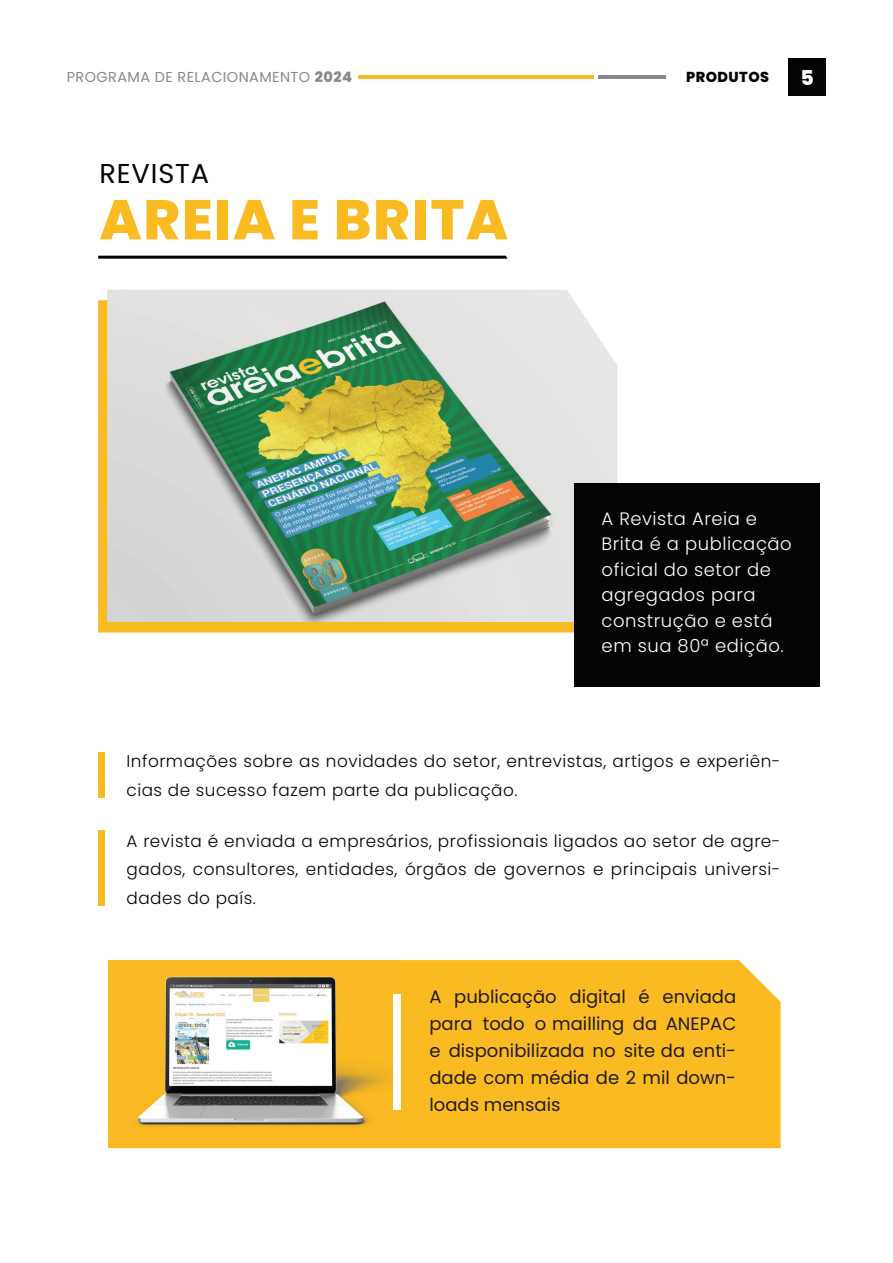
<style>
.page{position:relative;width:893px;height:1263px;background:#fff}
.page>*{position:absolute;margin:0;border:0;box-sizing:border-box;transform-origin:0 0}
.t1{font:800 55.8px "Poppins";letter-spacing:.03em;color:#faba22}
.t2{font:27.3px "Poppins";letter-spacing:.03em;color:#040503}
.t3{font:800 20.4px "Poppins";color:#fff}
.t4{font:18px/27px "Poppins";color:#211d1e;text-align:justify}
.t5{font:300 18px/25.5px "Poppins";letter-spacing:.03em;color:#fff}
.t6{font:300 16.8px/28.5px "Poppins";letter-spacing:.03em;color:#040503}
.t7{font:14.4px "Poppins";letter-spacing:.03em;color:#8a898a}
.t8{font:800 14.4px "Poppins";letter-spacing:.03em;color:#040503}
.s1{font-weight:800}
</style>
<div class="page">
<hr style="left:358px;top:76px;width:236px;height:3px;background:#faba22">
<hr style="left:599px;top:76px;width:67px;height:3px;background:#8a898a">
<div style="left:789px;top:58px;width:37px;height:38px;background:#040503"></div>
<svg style="left:98px;top:256px;width:410px;height:3px"></svg>
<div style="left:98px;top:300px;width:476px;height:332px;background:#faba22"></div>
<img style="left:107px;top:290px;width:510px;height:332px">
<div style="left:574px;top:483px;width:245px;height:203px;background:#040503"></div>
<div style="left:108px;top:960px;width:673px;height:188px;background:#faba22"></div>
<div style="left:394px;top:994px;width:7px;height:116px;background:#fff"></div>
<img style="left:108px;top:960px;width:289px;height:180px">
<img style="left:394px;top:994px;width:3px;height:116px">
<div style="left:98px;top:752px;width:6px;height:46px;background:#faba22"></div>
<div style="left:98px;top:830px;width:6px;height:75px;background:#faba22"></div>
<p class="t7" style="left:67px;top:69px;width:287px">PROGRAMA DE RELACIONAMENTO <span class="s1">2024</span></p>
<p class="t8" style="left:686px;top:69px;width:84px">PRODUTOS</p>
<p class="t3" style="left:800px;top:66px;width:15px">5</p>
<h2 class="t2" style="left:99px;top:158px;width:111px">REVISTA</h2>
<h1 class="t1" style="left:99px;top:187px;width:410px">AREIA E BRITA</h1>
<p class="t5" style="left:602px;top:505px;width:192px">A Revista Areia e<br>Brita é a publicação oficial do setor de agregados para construção e está em sua 80ª edição.</p>
<p class="t6" style="left:126px;top:747px;width:656px">Informações sobre as novidades do setor, entrevistas, artigos e experiên&shy;cias de sucesso fazem parte da publicação.</p>
<p class="t6" style="left:126px;top:827px;width:656px;text-align:justify">A revista é enviada a empresários, profissionais ligados ao setor de agre&shy;gados, consultores, entidades, órgãos de governos e principais universi&shy;dades do país.</p>
<p class="t4" style="left:429px;top:983px;width:308px">A publicação digital é enviada para todo o mailling da ANEPAC e disponibilizada no site da enti&shy;dade com média de 2 mil down&shy;loads mensais</p>
</div>
